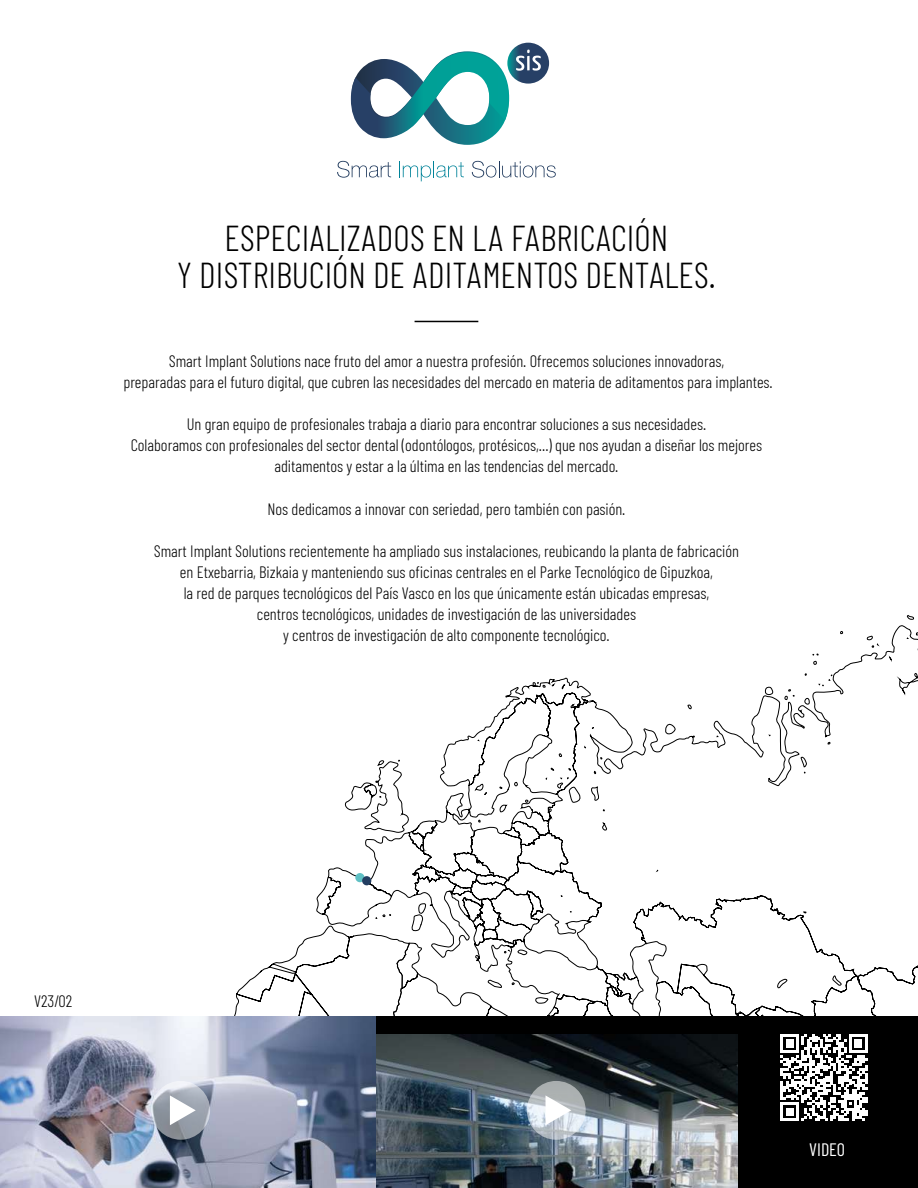
<style>
.page{position:relative;width:918px;height:1188px;background:#fff}
.page>*{position:absolute;margin:0;border:0;box-sizing:border-box;transform-origin:0 0}
.t1{font:300 36px/37.5px "Barlow Condensed";color:#000;text-align:center}
.t2{font:18px "Barlow Condensed";color:#fff}
.t3{font:300 16.5px/21px "Barlow Condensed";color:#000;text-align:center}
</style>
<div class="page">
<svg style="left:221px;top:615px;width:697px;height:402px"></svg>
<svg style="left:224px;top:925px;width:186px;height:92px"></svg>
<div style="left:2px;top:1017px;width:916px;height:171px;background:#000"></div>
<div style="left:355px;top:873px;width:10px;height:9px;background:#5fc0c4;border-radius:50%"></div>
<div style="left:362px;top:876px;width:9px;height:9px;background:#233e61;border-radius:50%"></div>
<svg style="left:781px;top:1034px;width:86px;height:87px"></svg>
<img style="left:376px;top:1035px;width:361px;height:153px">
<img style="left:0;top:1017px;width:375px;height:171px">
<svg style="left:527px;top:1081px;width:59px;height:59px"></svg>
<svg style="left:546px;top:1095px;width:25px;height:30px"></svg>
<svg style="left:151px;top:1081px;width:59px;height:59px"></svg>
<svg style="left:170px;top:1095px;width:26px;height:30px"></svg>
<hr style="left:415px;top:321px;width:63px;height:1px;background:#000">
<svg style="left:337px;top:161px;width:54px;height:17px"></svg>
<svg style="left:399px;top:161px;width:65px;height:20px"></svg>
<svg style="left:472px;top:161px;width:84px;height:17px"></svg>
<svg style="left:507px;top:43px;width:42px;height:41px"></svg>
<svg style="left:516px;top:50px;width:25px;height:21px"></svg>
<svg style="left:351px;top:51px;width:158px;height:94px"></svg>
<h1 class="t1" style="left:177px;top:218px;width:540px">ESPECIALIZADOS EN LA FABRICACIÓN<br>Y DISTRIBUCIÓN DE ADITAMENTOS DENTALES.</h1>
<p class="t3" style="left:123px;top:350px;width:651px">Smart Implant Solutions nace fruto del amor a nuestra profesión. Ofrecemos soluciones innovadoras,<br>preparadas para el futuro digital, que cubren las necesidades del mercado en materia de aditamentos para implantes.</p>
<p class="t3" style="left:131px;top:413px;width:633px">Un gran equipo de profesionales trabaja a diario para encontrar soluciones a sus necesidades.<br>Colaboramos con profesionales del sector dental (odontólogos, protésicos,...) que nos ayudan a diseñar los mejores aditamentos y estar a la última en las tendencias del mercado.</p>
<p class="t3" style="left:268px;top:498px;width:359px">Nos dedicamos a innovar con seriedad, pero también con pasión.</p>
<p class="t3" style="left:154px;top:540px;width:587px">Smart Implant Solutions recientemente ha ampliado sus instalaciones, reubicando la planta de fabricación en Etxebarria, Bizkaia y manteniendo sus oficinas centrales en el Parke Tecnológico de Gipuzkoa,<br>la red de parques tecnológicos del País Vasco en los que únicamente están ubicadas empresas,<br>centros tecnológicos, unidades de investigación de las universidades<br>y centros de investigación de alto componente tecnológico.</p>
<p class="t3" style="left:34px;top:990px;width:40px">V23/02</p>
<p class="t2" style="left:809px;top:1138px;width:37px">VIDEO</p>
</div>
